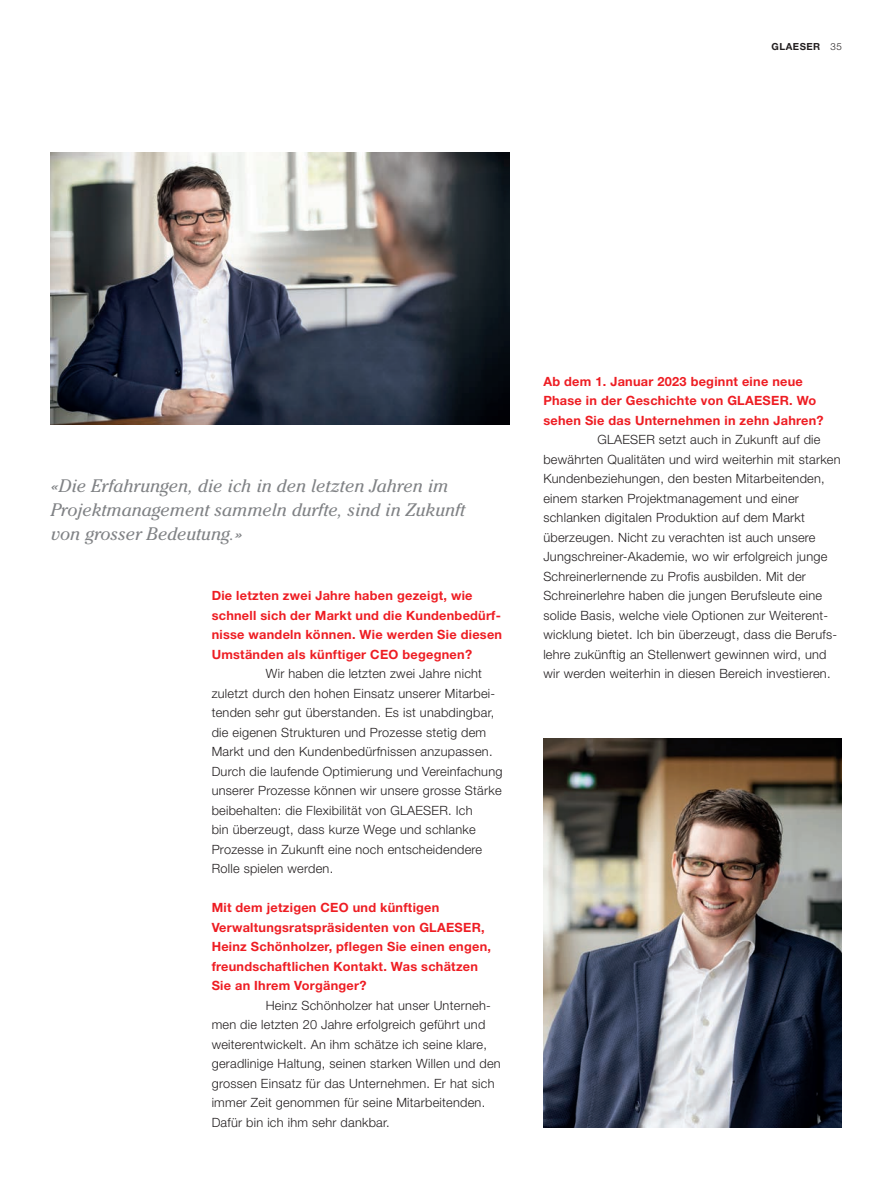
<style>
.page{position:relative;width:893px;height:1191px;background:#fff}
.page>*{position:absolute;margin:0;border:0;box-sizing:border-box;transform-origin:0 0}
.t1{font:italic 18px/24px "Cheltenham Std";color:#808285}
.t2{font:300 12.75px/19.5px "Helvetica Neue LT Std";letter-spacing:.02em;color:#231f20}
.t3{font:700 12.75px/19.5px "Helvetica Neue LT Std";letter-spacing:.02em;color:#ee1d23}
.t4{font:700 9.75px "Helvetica Neue LT Std";letter-spacing:.05em;color:#231f20}
.s1{font-weight:300}
</style>
<div class="page">
<img style="left:51px;top:152px;width:458px;height:273px">
<img style="left:543px;top:738px;width:299px;height:389px">
<p class="t4" style="left:771px;top:40px;width:72px">GLAESER <span class="s1">35</span></p>
<h1 class="t1" style="left:51px;top:474px;width:416px">«Die Erfahrungen, die ich in den letzten Jahren im<br>Projektmanagement sammeln durfte, sind in Zukunft von grosser Bedeutung.»</h1>
<p class="t3" style="left:212px;top:585px;width:292px">Die letzten zwei Jahre haben gezeigt, wie schnell sich der Markt und die Kundenbedürf&shy;nisse wandeln können. Wie werden Sie diesen Umständen als künftiger CEO begegnen?</p>
<p class="t2" style="left:212px;top:663px;width:292px;text-indent:54px">Wir haben die letzten zwei Jahre nicht zuletzt durch den hohen Einsatz unserer Mitarbei&shy;tenden sehr gut überstanden. Es ist unabdingbar, die eigenen Strukturen und Prozesse stetig dem Markt und den Kundenbedürfnissen anzupassen.<br>Durch die laufende Optimierung und Vereinfachung unserer Prozesse können wir unsere grosse Stärke beibehalten: die Flexibilität von GLAESER. Ich<br>bin überzeugt, dass kurze Wege und schlanke Prozesse in Zukunft eine noch entscheidendere Rolle spielen werden.</p>
<p class="t3" style="left:212px;top:897px;width:281px">Mit dem jetzigen CEO und künftigen Verwaltungsratspräsidenten von GLAESER, Heinz Schönholzer, pflegen Sie einen engen, freundschaftlichen Kontakt. Was schätzen Sie an Ihrem Vorgänger?</p>
<p class="t2" style="left:212px;top:995px;width:291px;text-indent:54px">Heinz Schönholzer hat unser Unterneh&shy;men die letzten 20 Jahre erfolgreich geführt und weiterentwickelt. An ihm schätze ich seine klare, geradlinige Haltung, seinen starken Willen und den grossen Einsatz für das Unternehmen. Er hat sich immer Zeit genommen für seine Mitarbeitenden.<br>Dafür bin ich ihm sehr dankbar.</p>
<p class="t3" style="left:543px;top:371px;width:282px">Ab dem 1. Januar 2023 beginnt eine neue<br>Phase in der Geschichte von GLAESER. Wo sehen Sie das Unternehmen in zehn Jahren?</p>
<p class="t2" style="left:543px;top:429px;width:299px;text-indent:54px">GLAESER setzt auch in Zukunft auf die bewährten Qualitäten und wird weiterhin mit starken Kundenbeziehungen, den besten Mitarbeitenden, einem starken Projektmanagement und einer schlanken digitalen Produktion auf dem Markt überzeugen. Nicht zu verachten ist auch unsere Jungschreiner-Akademie, wo wir erfolgreich junge Schreinerlernende zu Profis ausbilden. Mit der Schreinerlehre haben die jungen Berufsleute eine solide Basis, welche viele Optionen zur Weiterent&shy;wicklung bietet. Ich bin überzeugt, dass die Berufs&shy;lehre zukünftig an Stellenwert gewinnen wird, und wir werden weiterhin in diesen Bereich investieren.</p>
</div>
